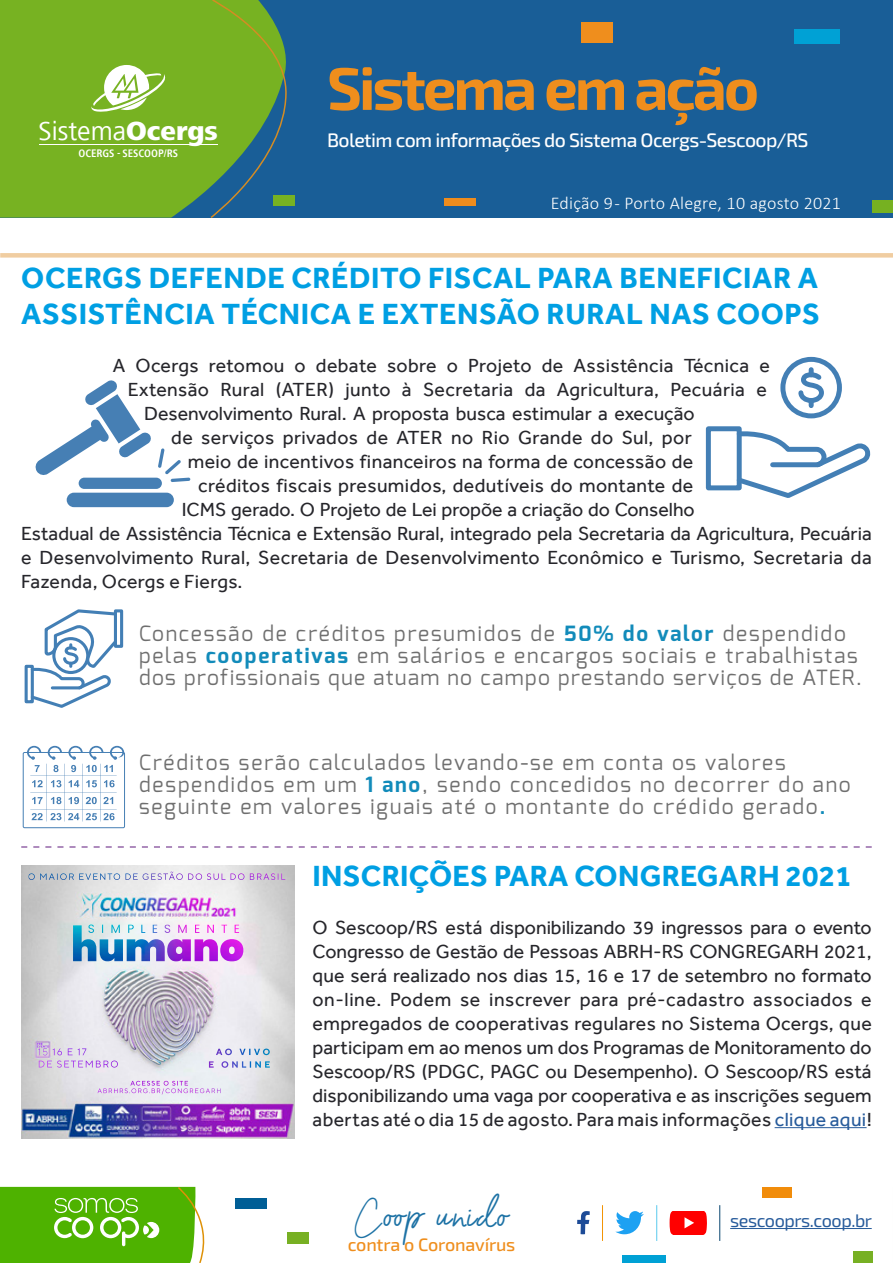
<style>
.page{position:relative;width:893px;height:1263px;background:#fff}
.page>*{position:absolute;margin:0;border:0;box-sizing:border-box;transform-origin:0 0}
.t1{font:700 60px "Exo 2";letter-spacing:-.05em;color:#ef8e1d}
.t2{font:36px "Barcelony";letter-spacing:.065em;color:#1d72a5}
.t3{font:700 30px/36px "Effra";letter-spacing:.02em;color:#009fe3}
.t4{font:27.3px "Frutiger Next LT";color:#fff}
.t5{font:21px/21.8px "Exo";letter-spacing:.09em;color:#6f6f6f}
.t6{font:19.5px/24px "Effra";letter-spacing:.02em;color:#26262b;text-align:justify}
.t7{font:19.5px "Effra";color:#26262b}
.t8{font:500 19.5px "Exo 2";letter-spacing:-.03em;color:#fff}
.t9{font:300 18px "Calibri";letter-spacing:.015em;color:#fff}
.t10{font:500 18px "Exo 2";letter-spacing:-.01em;color:#ef8e1d}
.t11{font:18px "Exo 2";letter-spacing:-.025em;color:#275b9b}
.t12{font:700 condensed 11.25px "Frutiger Next LT";color:#fff}
.s1{font-weight:800}
.s2{font-weight:700;color:#128bba}
.s3{color:#275b9b}
.s4{font-size:28.5px}
</style>
<div class="page">
<div style="left:0;top:0;width:893px;height:218px;background:#195e97"></div>
<div style="left:0;top:0;width:210px;height:218px;background:#77b222"></div>
<div style="left:273px;top:195px;width:22px;height:11px;background:#77b222"></div>
<div style="left:444px;top:198px;width:32px;height:8px;background:#ee8c1d"></div>
<div style="left:873px;top:201px;width:20px;height:12px;background:#76b121"></div>
<div style="left:581px;top:22px;width:31px;height:21px;background:#ef8e1d"></div>
<div style="left:795px;top:29px;width:45px;height:15px;background:#00a1d5"></div>
<svg style="left:210px;top:0;width:77px;height:218px"></svg>
<div style="left:236px;top:1198px;width:31px;height:10px;background:#005e96"></div>
<div style="left:287px;top:1232px;width:21px;height:12px;background:#77b023"></div>
<div style="left:622px;top:1255px;width:44px;height:8px;background:#00a1d5"></div>
<div style="left:762px;top:1187px;width:30px;height:11px;background:#f18c0a"></div>
<div style="left:853px;top:1251px;width:20px;height:12px;background:#77b023"></div>
<hr style="left:602px;top:1205px;width:1px;height:36px;background:#f29405">
<hr style="left:656px;top:1205px;width:1px;height:36px;background:#59c9ed">
<hr style="left:719px;top:1205px;width:1px;height:36px;background:#084570">
<img style="left:21px;top:866px;width:273px;height:273px">
<img style="left:73px;top:925px;width:170px;height:36px">
<img style="left:104px;top:969px;width:109px;height:42px">
<div style="left:0;top:253px;width:893px;height:5px;background:#f0cda1"></div>
<svg style="left:577px;top:1211px;width:13px;height:23px"></svg>
<svg style="left:615px;top:1211px;width:29px;height:23px"></svg>
<svg style="left:91px;top:65px;width:75px;height:48px;background:#add17b"></svg>
<hr style="left:39px;top:144px;width:179px;height:1px;background:#fff">
<div style="left:780px;top:357px;width:62px;height:61px;border:5px solid #437fb5;border-radius:50%"></div>
<svg style="left:728px;top:367px;width:143px;height:131px"></svg>
<div style="left:706px;top:426px;width:36px;height:64px;border:5px solid #437fb5"></div>
<svg style="left:35px;top:380px;width:116px;height:95px"></svg>
<svg style="left:158px;top:448px;width:32px;height:34px"></svg>
<div style="left:79px;top:478px;width:83px;height:11px;background:#467fb4;border-radius:6px"></div>
<div style="left:67px;top:493px;width:107px;height:14px;background:#467fb4;border-radius:7px"></div>
<svg style="left:21px;top:846px;width:851px;height:2px"></svg>
<div style="left:25px;top:665px;width:9px;height:38px;border:3px solid #437fb5"></div>
<div style="left:114px;top:609px;width:9px;height:39px;border:3px solid #437fb5"></div>
<svg style="left:28px;top:609px;width:92px;height:99px"></svg>
<div style="left:23px;top:752px;width:102px;height:76px;border:1px solid #467fb4"></div>
<svg style="left:27px;top:746px;width:97px;height:75px"></svg>
<hr style="left:730px;top:1228px;width:142px;height:1px;background:#275b9b">
<svg style="left:0;top:1186px;width:205px;height:77px;background:#6b2"></svg>
<svg style="left:670px;top:1211px;width:37px;height:23px"></svg>
<hr style="left:775px;top:1127px;width:92px;height:1px;background:#275b9b">
<h3 class="t4" style="left:39px;top:116px;width:181px">Sistema<span class="s1">Ocergs</span></h3>
<p class="t12" style="left:78px;top:147px;width:101px">OCERGS - SESCOOP/RS</p>
<h1 class="t1" style="left:327px;top:53px;width:434px">Sistema em ação</h1>
<p class="t8" style="left:327px;top:129px;width:483px">Boletim com informações do Sistema Ocergs-Sescoop/RS</p>
<p class="t9" style="left:551px;top:192px;width:292px">Edição 9 - Porto Alegre, 10 agosto 2021</p>
<h3 class="t3" style="left:21px;top:260px;width:800px">OCERGS DEFENDE CRÉDITO FISCAL PARA BENEFICIAR A<br>ASSISTÊNCIA TÉCNICA E EXTENSÃO RURAL NAS COOPS</h3>
<p class="t6" style="left:113px;top:353px;width:659px">A Ocergs retomou o debate sobre o Projeto de Assistência Técnica e</p>
<p class="t6" style="left:128px;top:377px;width:641px">Extensão Rural (ATER) junto à Secretaria da Agricultura, Pecuária e</p>
<p class="t7" style="left:144px;top:402px;width:552px">Desenvolvimento Rural. A proposta busca estimular a execução</p>
<p class="t6" style="left:171px;top:425px;width:522px">de serviços privados de ATER no Rio Grande do Sul, por</p>
<p class="t6" style="left:188px;top:449px;width:507px">meio de incentivos financeiros na forma de concessão de</p>
<p class="t6" style="left:198px;top:473px;width:497px">créditos fiscais presumidos, dedutíveis do montante de</p>
<p class="t7" style="left:182px;top:498px;width:514px">ICMS gerado. O Projeto de Lei propõe a criação do Conselho</p>
<p class="t7" style="left:21px;top:522px;width:852px">Estadual de Assistência Técnica e Extensão Rural, integrado pela Secretaria da Agricultura, Pecuária</p>
<p class="t6" style="left:21px;top:545px;width:852px">e Desenvolvimento Rural, Secretaria de Desenvolvimento Econômico e Turismo, Secretaria da</p>
<p class="t6" style="left:21px;top:569px;width:223px">Fazenda, Ocergs e Fiergs.</p>
<p class="t5" style="left:139px;top:623px;width:724px">Concessão de créditos presumidos de <span class="s2">50% do valor</span> despendido pelas <span class="s2">cooperativas</span> em salários e encargos sociais e trabalhistas dos profissionais que atuam no campo prestando serviços de ATER.</p>
<p class="t5" style="left:139px;top:752px;width:713px">Créditos serão calculados levando-se em conta os valores despendidos em um <span class="s2">1 ano</span>, sendo concedidos no decorrer do ano seguinte em valores iguais até o montante do crédido gerado<span class="s2">.</span></p>
<h3 class="t3" style="left:313px;top:857px;width:541px">INSCRIÇÕES PARA CONGREGARH 2021</h3>
<p class="t6" style="left:313px;top:915px;width:561px">O Sescoop/RS está disponibilizando 39 ingressos para o evento Congresso de Gestão de Pessoas ABRH-RS CONGREGARH 2021, que será realizado nos dias 15, 16 e 17 de setembro no formato on-line. Podem se inscrever para pré-cadastro associados e empregados de cooperativas regulares no Sistema Ocergs, que participam em ao menos um dos Programas de Monitoramento do Sescoop/RS (PDGC, PAGC ou Desempenho). O Sescoop/RS está disponibilizando uma vaga por cooperativa e as inscrições seguem abertas até o dia 15 de agosto. Para mais informações <span class="s3">clique aqui</span>!</p>
<h2 class="t2" style="left:353px;top:1191px;width:156px"><span class="s4">C</span>oop unido</h2>
<p class="t10" style="left:348px;top:1234px;width:169px">contra o Coronavírus</p>
<p class="t11" style="left:730px;top:1210px;width:143px">sescooprs.coop.br</p>
</div>
